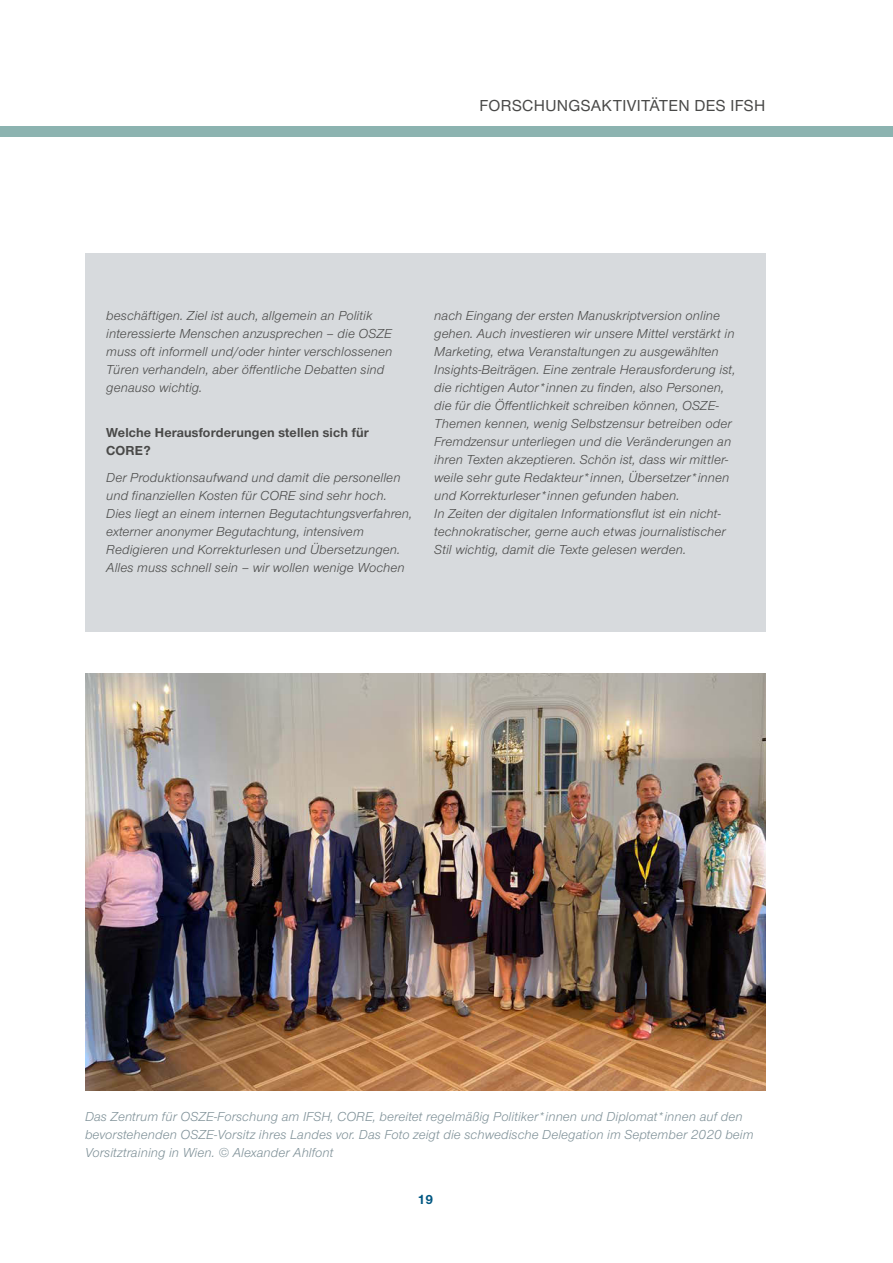
<style>
.page{position:relative;width:893px;height:1263px;background:#fff}
.page>*{position:absolute;margin:0;border:0;box-sizing:border-box;transform-origin:0 0}
.t1{font:500 16.5px "Nimbus Sans Novus";letter-spacing:.02em;color:#494948}
.t2{font:italic 13.5px/18px "Nimbus San Nov";letter-spacing:.01em;color:#494948}
.t3{font:italic 13.5px/18px "Nimbus San Nov";letter-spacing:.01em;color:#7e9097}
.t4{font:700 13.5px/18px "Nimbus San Nov";letter-spacing:.01em;color:#494948}
.t5{font:700 13.5px "Nimbus San Nov";color:#005782}
</style>
<div class="page">
<div style="left:0;top:127px;width:893px;height:10px;background:#8cb3b0"></div>
<div style="left:85px;top:253px;width:680px;height:378px;background:#d7dadd"></div>
<img style="left:85px;top:673px;width:680px;height:417px">
<p class="t1" style="left:479px;top:94px;width:287px">FORSCHUNGSAKTIVITÄTEN DES IFSH</p>
<p class="t2" style="left:106px;top:306px;width:287px">beschäftigen. Ziel ist auch, allgemein an Politik interessierte Menschen anzusprechen – die OSZE muss oft informell und/oder hinter verschlossenen Türen verhandeln, aber öffentliche Debatten sind genauso wichtig.</p>
<p class="t4" style="left:106px;top:423px;width:264px">Welche Herausforderungen stellen sich für<br>CORE?</p>
<p class="t2" style="left:106px;top:468px;width:307px">Der Produktionsaufwand und damit die personellen und finanziellen Kosten für CORE sind sehr hoch.<br>Dies liegt an einem internen Begutachtungsverfahren, externer anonymer Begutachtung, intensivem Redigieren und Korrekturlesen und Übersetzungen.<br>Alles muss schnell sein – wir wollen wenige Wochen</p>
<p class="t2" style="left:434px;top:306px;width:303px">nach Eingang der ersten Manuskriptversion online gehen. Auch investieren wir unsere Mittel verstärkt in Marketing, etwa Veranstaltungen zu ausgewählten Insights-Beiträgen. Eine zentrale Herausforderung ist, die richtigen Autor*innen zu finden, also Personen, die für die Öffentlichkeit schreiben können, OSZE-Themen kennen, wenig Selbstzensur betreiben oder Fremdzensur unterliegen und die Veränderungen an ihren Texten akzeptieren. Schön ist, dass wir mittler&shy;weile sehr gute Redakteur*innen, Übersetzer*innen und Korrekturleser*innen gefunden haben.<br>In Zeiten der digitalen Informationsflut ist ein nicht&shy;technokratischer, gerne auch etwas journalistischer Stil wichtig, damit die Texte gelesen werden.</p>
<p class="t3" style="left:85px;top:1106px;width:670px">Das Zentrum für OSZE-Forschung am IFSH, CORE, bereitet regelmäßig Politiker*innen und Diplomat*innen auf den bevorstehenden OSZE-Vorsitz ihres Landes vor. Das Foto zeigt die schwedische Delegation im September 2020 beim<br>Vorsitztraining in Wien. © Alexander Ahlfont</p>
<p class="t5" style="left:417px;top:1190px;width:17px">19</p>
</div>
